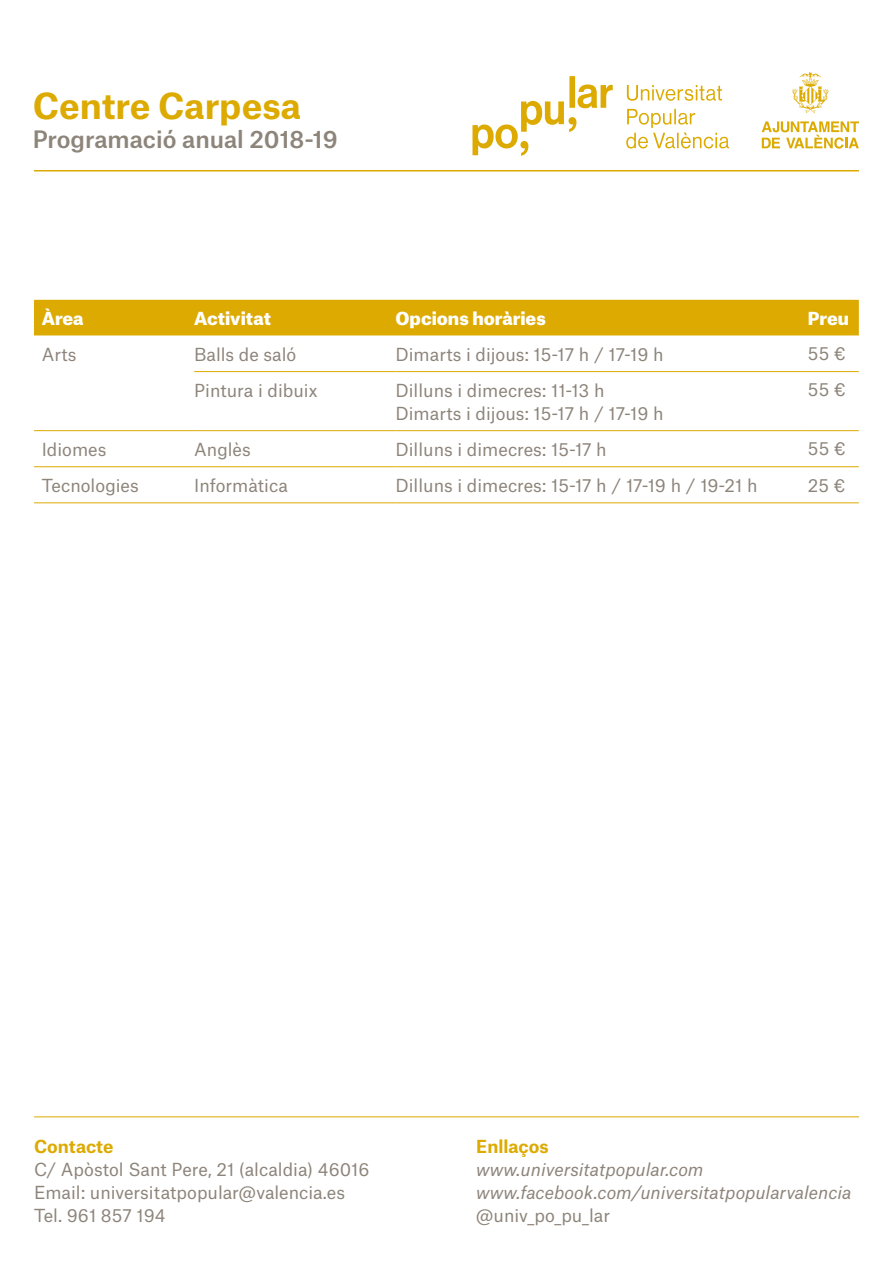
<style>
.page{position:relative;width:893px;height:1263px;background:#fff}
.page>*{position:absolute;margin:0;border:0;box-sizing:border-box;transform-origin:0 0}
.t1{font:700 34.5px "Atlas Grotesk";color:#dcaa00}
.t2{font:500 22.95px "Atlas Grotesk";color:#8d847a}
.t3{font:17.25px/23px "Atlas Grotesk";color:#8d847a}
.t4{font:italic 17.25px/23px "Atlas Grotesk";color:#8d847a}
.t5{font:900 17.25px "Atlas Grotesk";color:#fff}
.t6{font:700 17.25px "Atlas Grotesk";color:#dcaa00}
</style>
<div class="page">
<hr style="left:34px;top:170px;width:825px;height:1px;background:#dcaa00">
<svg style="left:626px;top:85px;width:103px;height:63px"></svg>
<svg style="left:472px;top:76px;width:141px;height:80px"></svg>
<svg style="left:762px;top:121px;width:97px;height:28px"></svg>
<svg style="left:792px;top:72px;width:36px;height:41px"></svg>
<hr style="left:34px;top:1116px;width:825px;height:1px;background:#dcaa00">
<div style="left:34px;top:300px;width:825px;height:35px;background:#dcaa00"></div>
<hr style="left:194px;top:371px;width:201px;height:1px;background:#dcaa00">
<hr style="left:395px;top:371px;width:413px;height:1px;background:#dcaa00">
<hr style="left:808px;top:371px;width:51px;height:1px;background:#dcaa00">
<hr style="left:194px;top:502px;width:201px;height:1px;background:#dcaa00">
<hr style="left:395px;top:502px;width:413px;height:1px;background:#dcaa00">
<hr style="left:808px;top:502px;width:51px;height:1px;background:#dcaa00">
<hr style="left:34px;top:502px;width:160px;height:1px;background:#dcaa00">
<hr style="left:34px;top:466px;width:160px;height:1px;background:#dcaa00">
<hr style="left:194px;top:466px;width:201px;height:1px;background:#dcaa00">
<hr style="left:395px;top:466px;width:413px;height:1px;background:#dcaa00">
<hr style="left:808px;top:466px;width:51px;height:1px;background:#dcaa00">
<hr style="left:34px;top:430px;width:160px;height:1px;background:#dcaa00">
<hr style="left:194px;top:430px;width:201px;height:1px;background:#dcaa00">
<hr style="left:395px;top:430px;width:413px;height:1px;background:#dcaa00">
<hr style="left:808px;top:430px;width:51px;height:1px;background:#dcaa00">
<h1 class="t1" style="left:33px;top:77px;width:270px">Centre Carpesa</h1>
<h2 class="t2" style="left:33px;top:121px;width:306px">Programació anual 2018-19</h2>
<p class="t5" style="left:42px;top:304px;width:43px">Àrea</p>
<p class="t5" style="left:194px;top:304px;width:78px">Activitat</p>
<p class="t5" style="left:395px;top:304px;width:152px">Opcions horàries</p>
<p class="t5" style="left:808px;top:304px;width:43px">Preu</p>
<p class="t3" style="left:42px;top:341px;width:36px">Arts</p>
<p class="t3" style="left:194px;top:341px;width:104px">Balls de saló</p>
<p class="t3" style="left:395px;top:341px;width:270px">Dimarts i dijous: 15-17 h / 17-19 h</p>
<p class="t3" style="left:808px;top:340px;width:39px">55 €</p>
<p class="t3" style="left:194px;top:377px;width:125px">Pintura i dibuix</p>
<p class="t3" style="left:395px;top:377px;width:270px">Dilluns i dimecres: 11-13 h<br>Dimarts i dijous: 15-17 h / 17-19 h</p>
<p class="t3" style="left:808px;top:377px;width:39px">55 €</p>
<p class="t3" style="left:42px;top:436px;width:66px">Idiomes</p>
<p class="t3" style="left:194px;top:436px;width:58px">Anglès</p>
<p class="t3" style="left:395px;top:436px;width:213px">Dilluns i dimecres: 15-17 h</p>
<p class="t3" style="left:808px;top:436px;width:39px">55 €</p>
<p class="t3" style="left:42px;top:472px;width:98px">Tecnologies</p>
<p class="t3" style="left:194px;top:472px;width:95px">Informàtica</p>
<p class="t3" style="left:395px;top:472px;width:364px">Dilluns i dimecres: 15-17 h / 17-19 h / 19-21 h</p>
<p class="t3" style="left:808px;top:472px;width:39px">25 €</p>
<p class="t6" style="left:34px;top:1132px;width:81px">Contacte</p>
<p class="t3" style="left:34px;top:1156px;width:337px">C/ Apòstol Sant Pere, 21 (alcaldia) 46016<br>Email: universitatpopular@valencia.es<br>Tel. 961 857 194</p>
<p class="t6" style="left:476px;top:1132px;width:74px">Enllaços</p>
<p class="t4" style="left:476px;top:1156px;width:377px">www.universitatpopular.com www.facebook.com/universitatpopularvalencia</p>
<p class="t3" style="left:476px;top:1201px;width:135px">@univ_po_pu_lar</p>
</div>
